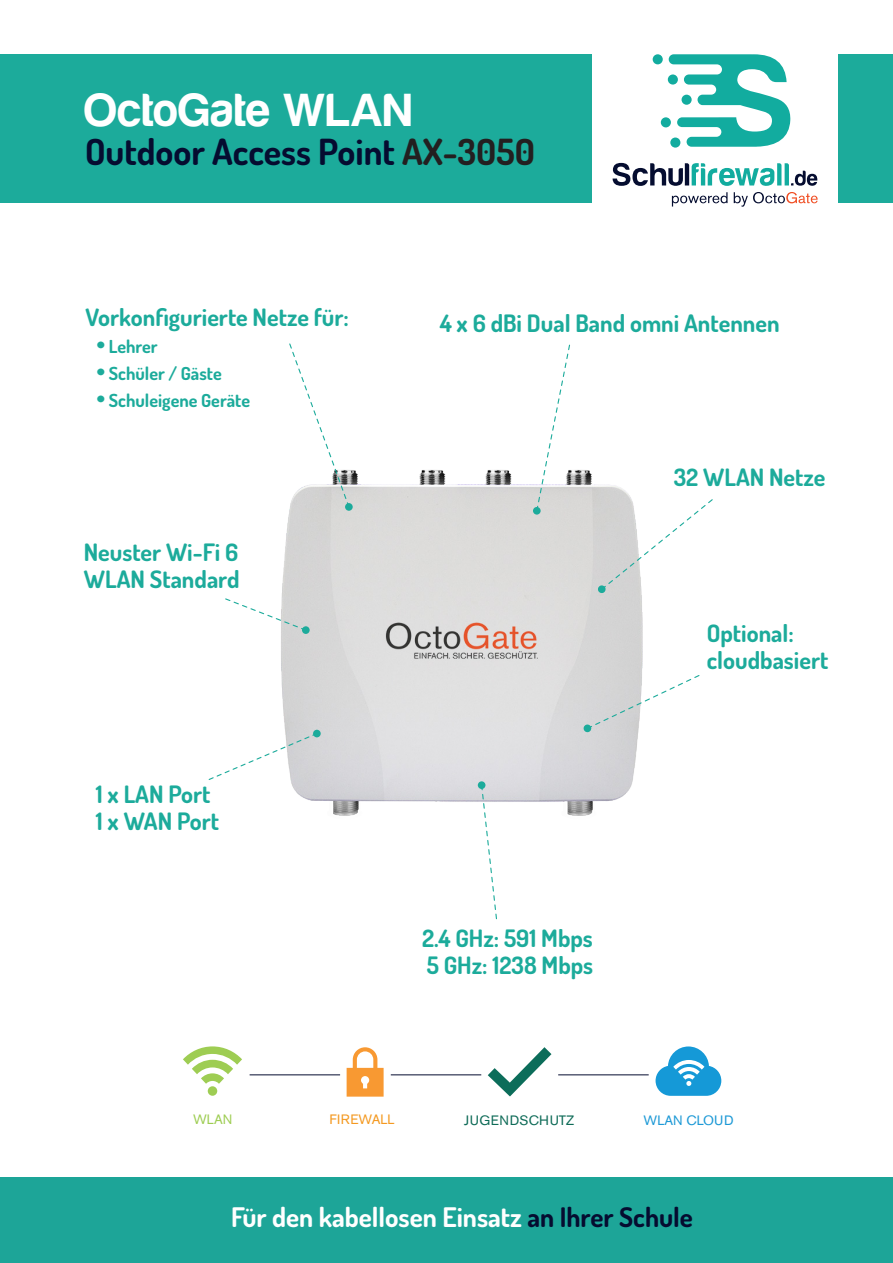
<style>
.page{position:relative;width:893px;height:1263px;background:#fff}
.page>*{position:absolute;margin:0;border:0;box-sizing:border-box;transform-origin:0 0}
.t1{font:48px "Harabara";letter-spacing:.02em;color:#fff}
.t2{font:700 36px "Dosis";color:#050c30}
.t3{font:700 27px "Dosis";color:#fff}
.t4{font:700 24px "Dosis";color:#1cab9b}
.t5{font:700 18px "Dosis";color:#1cab9b}
.t6{font:13.5px "Akzidenz Grotesk BE";letter-spacing:.02em;color:#0e6b57}
.t7{font:13.5px "Akzidenz Grotesk BE";color:#1d99d6}
.t8{font:13.5px "Akzidenz Grotesk BE";color:#f49921}
.t9{font:13.5px "Akzidenz Grotesk BE";color:#9ecd53}
.s1{color:#231f20}
.s2{font-size:27px}
.s3{color:#050c30}
</style>
<div class="page">
<div style="left:0;top:1178px;width:893px;height:85px;background:#1da598"></div>
<div style="left:0;top:54px;width:591px;height:149px;background:#1cab9b"></div>
<div style="left:839px;top:54px;width:54px;height:149px;background:#1cab9b"></div>
<svg style="left:613px;top:163px;width:204px;height:23px"></svg>
<div style="left:653px;top:54px;width:10px;height:10px;background:#12ac9f;border-radius:50%"></div>
<div style="left:661px;top:117px;width:10px;height:10px;background:#12ac9f;border-radius:50%"></div>
<svg style="left:669px;top:54px;width:122px;height:93px"></svg>
<svg style="left:672px;top:192px;width:55px;height:15px"></svg>
<svg style="left:734px;top:192px;width:84px;height:15px"></svg>
<img style="left:281px;top:470px;width:362px;height:346px">
<svg style="left:208px;top:732px;width:110px;height:49px"></svg>
<div style="left:313px;top:730px;width:8px;height:7px;background:#1cab9b;border-radius:50%"></div>
<svg style="left:225px;top:597px;width:82px;height:34px"></svg>
<div style="left:302px;top:626px;width:8px;height:8px;background:#1cab9b;border-radius:50%"></div>
<svg style="left:535px;top:344px;width:36px;height:168px"></svg>
<div style="left:533px;top:507px;width:8px;height:8px;background:#1cab9b;border-radius:50%"></div>
<svg style="left:288px;top:343px;width:62px;height:165px"></svg>
<div style="left:345px;top:503px;width:8px;height:8px;background:#1cab9b;border-radius:50%"></div>
<svg style="left:480px;top:784px;width:18px;height:136px"></svg>
<div style="left:478px;top:781px;width:7px;height:8px;background:#1cab9b;border-radius:50%"></div>
<svg style="left:586px;top:674px;width:114px;height:56px"></svg>
<div style="left:583px;top:724px;width:8px;height:8px;background:#1cab9b;border-radius:50%"></div>
<svg style="left:597px;top:498px;width:116px;height:96px"></svg>
<svg style="left:183px;top:1046px;width:59px;height:38px"></svg>
<div style="left:208px;top:1086px;width:9px;height:10px;background:#9ecd53;border-radius:50%"></div>
<svg style="left:656px;top:1046px;width:65px;height:50px"></svg>
<svg style="left:346px;top:1047px;width:56px;height:50px"></svg>
<svg style="left:488px;top:1047px;width:85px;height:50px"></svg>
<hr style="left:250px;top:1074px;width:90px;height:1px;background:#050c30">
<hr style="left:391px;top:1074px;width:90px;height:1px;background:#050c30">
<hr style="left:558px;top:1074px;width:91px;height:1px;background:#050c30">
<p class="t1" style="left:85px;top:85px;width:329px">OctoGate WLAN</p>
<p class="t2" style="left:85px;top:128px;width:451px">Outdoor Access Point <span class="s1">AX-3050</span></p>
<p class="t4" style="left:86px;top:302px;width:265px">Vorkonfigurierte Netze für:</p>
<p class="t4" style="left:440px;top:307px;width:341px">4 x 6 dBi Dual Band omni Antennen</p>
<p class="t5" style="left:96px;top:335px;width:63px"><span class="s2">•</span> Lehrer</p>
<p class="t5" style="left:96px;top:362px;width:127px"><span class="s2">•</span> Schüler / Gäste</p>
<p class="t5" style="left:96px;top:389px;width:155px"><span class="s2">•</span> Schuleigene Geräte</p>
<p class="t4" style="left:84px;top:537px;width:156px">Neuster Wi-Fi 6</p>
<p class="t4" style="left:84px;top:564px;width:157px">WLAN Standard</p>
<p class="t4" style="left:96px;top:779px;width:116px">1 x LAN Port</p>
<p class="t4" style="left:96px;top:806px;width:125px">1 x WAN Port</p>
<p class="t4" style="left:674px;top:461px;width:153px">32 WLAN Netze</p>
<p class="t4" style="left:707px;top:618px;width:88px">Optional:</p>
<p class="t4" style="left:707px;top:645px;width:123px">cloudbasiert</p>
<p class="t4" style="left:422px;top:922px;width:172px">2.4 GHz: 591 Mbps</p>
<p class="t4" style="left:427px;top:949px;width:168px">5 GHz: 1238 Mbps</p>
<p class="t9" style="left:193px;top:1111px;width:41px">WLAN</p>
<p class="t8" style="left:330px;top:1111px;width:67px">FIREWALL</p>
<p class="t6" style="left:464px;top:1112px;width:112px">JUGENDSCHUTZ</p>
<p class="t7" style="left:644px;top:1112px;width:92px">WLAN CLOUD</p>
<p class="t3" style="left:231px;top:1200px;width:463px">Für den kabellosen Einsatz <span class="s3">an Ihrer Schule</span></p>
</div>
